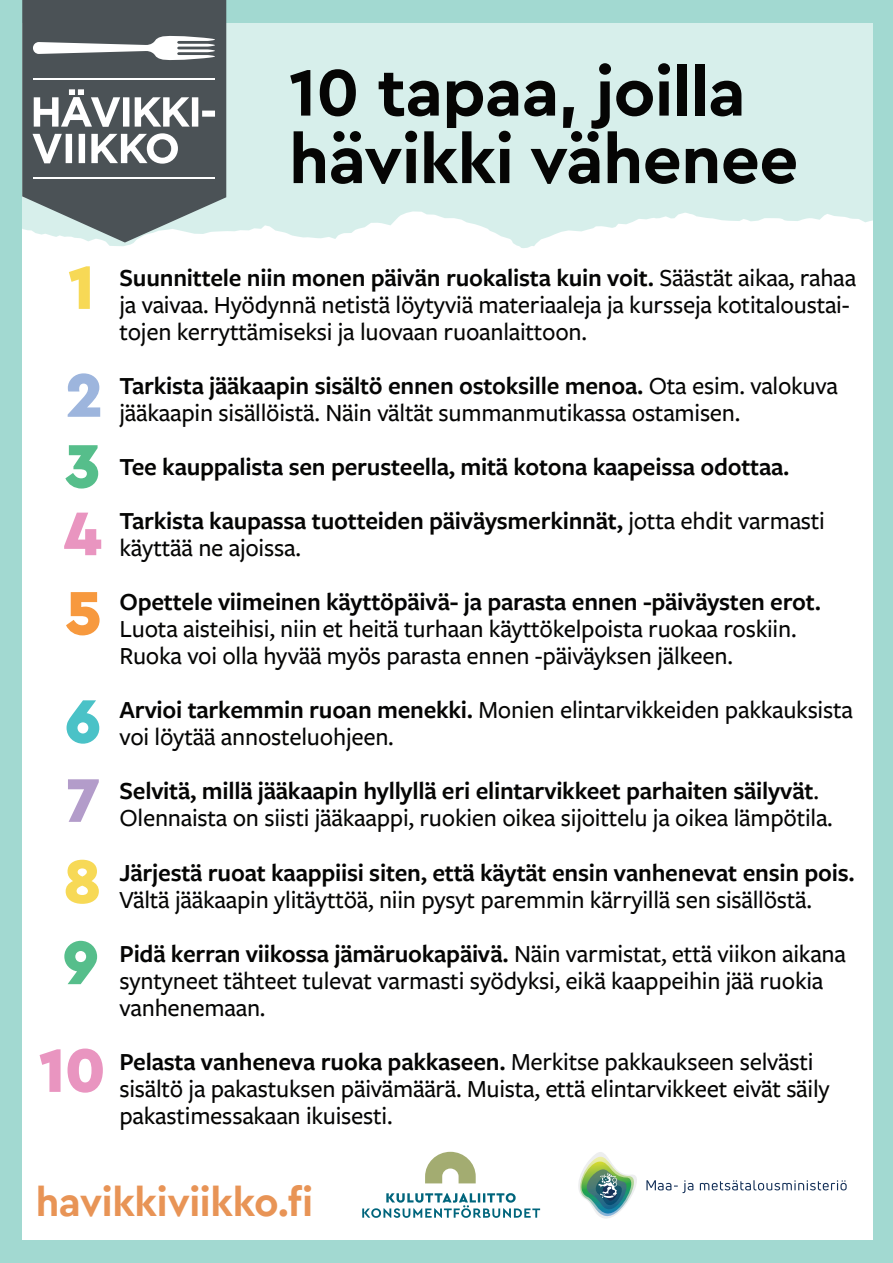
<style>
.page{position:relative;width:893px;height:1263px;background:#fff}
.page>*{position:absolute;margin:0;border:0;box-sizing:border-box;transform-origin:0 0}
.t1{font:700 69px/67.5px "Cera Pro";letter-spacing:-.01em;color:#050504}
.t2{font:900 64.5px "Cera Pro";color:#e995c0}
.t3{font:900 64.5px "Cera Pro";color:#f7d956}
.t4{font:900 64.5px "Cera Pro";color:#56be8b}
.t5{font:900 64.5px "Cera Pro";color:#9db5dd}
.t6{font:900 64.5px "Cera Pro";color:#f7993e}
.t7{font:900 64.5px "Cera Pro";color:#4ac2c7}
.t8{font:900 64.5px "Cera Pro";color:#b39cca}
.t9{font:700 40.5px "Cera Pro";letter-spacing:-.01em;color:#e89456}
.t10{font:500 25.5px/27px "Freight Sans Pro";letter-spacing:-.01em;color:#050504}
.t11{font:600 25.5px/54px "Freight Sans Pro";letter-spacing:-.01em;color:#050504}
.s1{font-weight:600}
.s2{font-weight:500}
</style>
<div class="page">
<div style="left:873px;top:0;width:20px;height:1263px;background:#a2d9d1"></div>
<div style="left:0;top:1241px;width:893px;height:22px;background:#a2d9d1"></div>
<div style="left:0;top:0;width:22px;height:1263px;background:#a2d9d1"></div>
<svg style="left:107px;top:0;width:766px;height:248px;background:#d5eeea"></svg>
<svg style="left:700px;top:1180px;width:147px;height:10px"></svg>
<img style="left:578px;top:1152px;width:115px;height:67px">
<svg style="left:425px;top:1152px;width:51px;height:31px"></svg>
<svg style="left:362px;top:1193px;width:178px;height:25px"></svg>
<svg style="left:22px;top:0;width:204px;height:243px;background:#616a6d"></svg>
<svg style="left:32px;top:133px;width:146px;height:31px"></svg>
<svg style="left:34px;top:89px;width:181px;height:38px"></svg>
<hr style="left:33px;top:78px;width:182px;height:2px;background:#fff">
<hr style="left:33px;top:177px;width:182px;height:2px;background:#fff">
<svg style="left:33px;top:35px;width:182px;height:26px"></svg>
<h1 class="t1" style="left:289px;top:56px;width:511px">10 tapaa, joilla hävikki vähenee</h1>
<h2 class="t3" style="left:68px;top:244px;width:28px">1</h2>
<h2 class="t5" style="left:65px;top:352px;width:40px">2</h2>
<h2 class="t4" style="left:65px;top:423px;width:37px">3</h2>
<h2 class="t2" style="left:63px;top:491px;width:40px">4</h2>
<h2 class="t6" style="left:65px;top:570px;width:38px">5</h2>
<h2 class="t7" style="left:65px;top:678px;width:38px">6</h2>
<h2 class="t8" style="left:65px;top:757px;width:36px">7</h2>
<h2 class="t3" style="left:63px;top:838px;width:40px">8</h2>
<h2 class="t4" style="left:62px;top:920px;width:38px">9</h2>
<h2 class="t2" style="left:39px;top:1027px;width:69px">10</h2>
<p class="t10" style="left:119px;top:264px;width:738px"><span class="s1">Suunnittele niin monen päivän ruokalista kuin voit.</span> Säästät aikaa, rahaa ja vaivaa. Hyödynnä netistä löytyviä materiaaleja ja kursseja kotitaloustai&shy;tojen kerryttämiseksi ja luovaan ruoanlaittoon.</p>
<p class="t10" style="left:119px;top:372px;width:720px"><span class="s1">Tarkista jääkaapin sisältö ennen ostoksille menoa.</span> Ota esim. valokuva jääkaapin sisällöistä. Näin vältät summanmutikassa ostamisen.</p>
<p class="t11" style="left:119px;top:439px;width:707px">Tee kauppalista sen perusteella, mitä kotona kaapeissa odottaa.<br>Tarkista kaupassa tuotteiden päiväysmerkinnät, <span class="s2">jotta ehdit varmasti</span></p>
<p class="t10" style="left:119px;top:534px;width:183px">käyttää ne ajoissa.</p>
<p class="t11" style="left:119px;top:574px;width:703px">Opettele viimeinen käyttöpäivä- ja parasta ennen -päiväysten erot.</p>
<p class="t10" style="left:119px;top:615px;width:679px">Luota aisteihisi, niin et heitä turhaan käyttökelpoista ruokaa roskiin.<br>Ruoka voi olla hyvää myös parasta ennen -päiväyksen jälkeen.</p>
<p class="t10" style="left:119px;top:696px;width:735px"><span class="s1">Arvioi tarkemmin ruoan menekki.</span> Monien elintarvikkeiden pakkauksista voi löytää annosteluohjeen.</p>
<p class="t10" style="left:119px;top:777px;width:715px"><span class="s1">Selvitä, millä jääkaapin hyllyllä eri elintarvikkeet parhaiten säilyvät</span>.<br>Olennaista on siisti jääkaappi, ruokien oikea sijoittelu ja oikea lämpötila.</p>
<p class="t11" style="left:119px;top:844px;width:737px">Järjestä ruoat kaappiisi siten, että käytät ensin vanhenevat ensin pois.</p>
<p class="t10" style="left:119px;top:871px;width:728px;line-height:54px">Vältä jääkaapin ylitäyttöä, niin pysyt paremmin kärryillä sen sisällöstä.<br><span class="s1">Pidä kerran viikossa jämäruokapäivä.</span> Näin varmistat, että viikon aikana</p>
<p class="t10" style="left:119px;top:966px;width:705px">syntyneet tähteet tulevat varmasti syödyksi, eikä kaappeihin jää ruokia vanhenemaan.</p>
<p class="t10" style="left:119px;top:1047px;width:712px"><span class="s1">Pelasta vanheneva ruoka pakkaseen.</span> Merkitse pakkaukseen selvästi sisältö ja pakastuksen päivämäärä. Muista, että elintarvikkeet eivät säily pakastimessakaan ikuisesti.</p>
<h3 class="t9" style="left:36px;top:1175px;width:279px">havikkiviikko.fi</h3>
</div>
